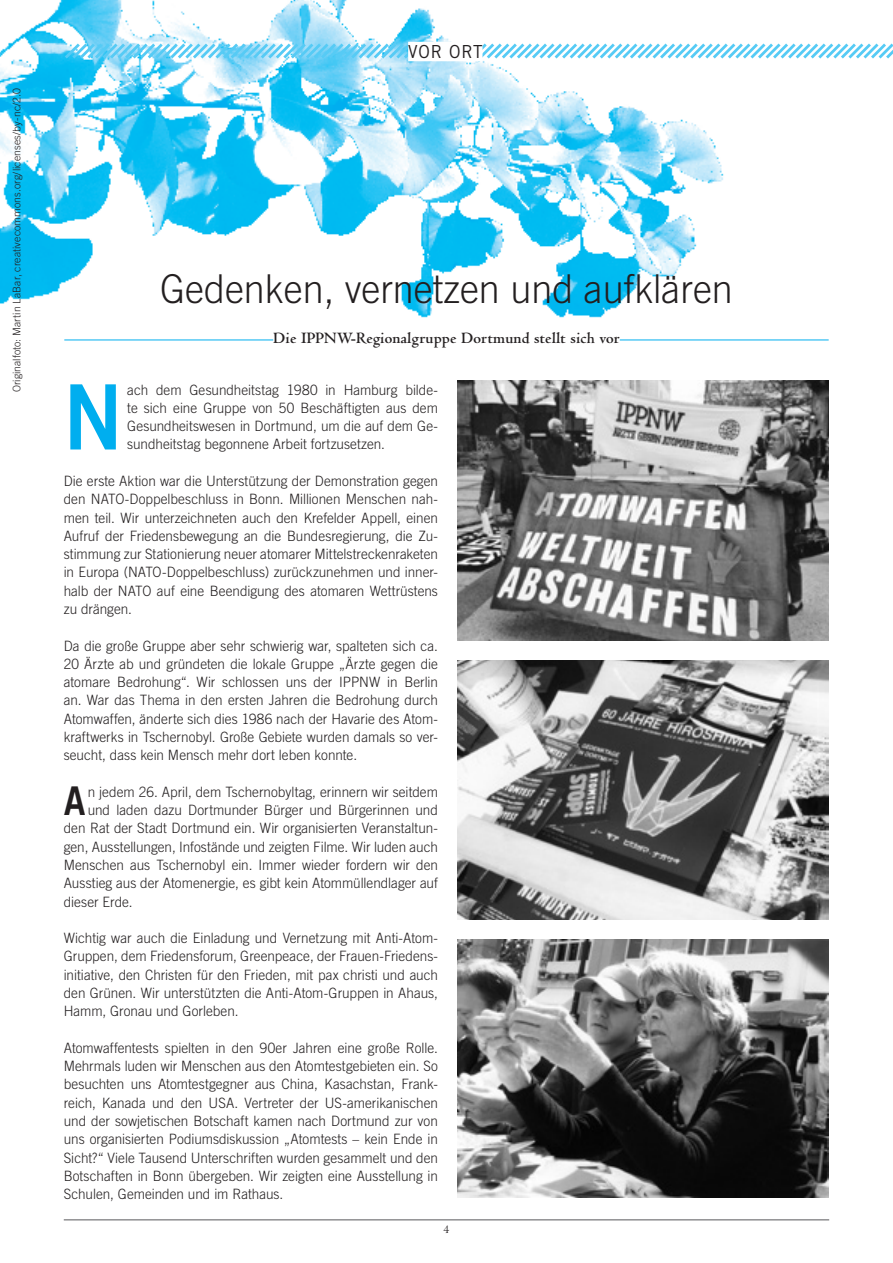
<style>
.page{position:relative;width:893px;height:1263px;background:#fff}
.page>*{position:absolute;margin:0;border:0;box-sizing:border-box;transform-origin:0 0}
.t1{font:90.15px "Trade Gothic LT Std Bd 2";color:#00aeef;scale:.9 1}
.t2{font:300 39.75px "Trade Gothic LT Std";color:#231f20;scale:.95 1}
.t3{font:39.6px "Trade Gothic LT Std Bd 2";color:#231f20;scale:.9 1}
.t4{font:18px "Trade Gothic LT Std";letter-spacing:.05em;color:#231f20;scale:.95 1}
.t5{font:700 16.5px "Centaur MT Std";letter-spacing:.01em;color:#231f20}
.t6{font:300 14.25px/18.3px "Trade Gothic LT Std";color:#231f20;text-align:justify;scale:.95 1}
.t7{font:12px "Centaur MT Std";color:#231f20}
.t8{font:300 10.5px "Trade Gothic LT Std";letter-spacing:.01em;color:#231f20}
</style>
<div class="page">
<img style="left:0;top:0;width:724px;height:318px">
<svg style="left:62px;top:41px;width:831px;height:20px"></svg>
<hr style="left:64px;top:340px;width:765px;height:1px;background:#00aeef">
<div style="left:273px;top:335px;width:347px;height:6px;background:#fff"></div>
<div style="left:408px;top:42px;width:74px;height:19px;background:#fff"></div>
<img style="left:457px;top:381px;width:372px;height:259px">
<img style="left:457px;top:660px;width:372px;height:259px">
<img style="left:457px;top:940px;width:372px;height:257px">
<hr style="left:64px;top:1219px;width:765px;height:1px;background:#57585a">
<p class="t8" style="left:10px;top:392px;width:306px;rotate:-90deg">Originalfoto: Martin LaBar, creativecommons.org/licenses/by-nc/2.0</p>
<p class="t4" style="left:408px;top:40px;width:80px">VOR ORT</p>
<h2 class="t2" style="left:160px;top:265px;width:605px">Gedenken, vernetzen und aufklären</h2>
<p class="t5" style="left:273px;top:329px;width:348px">Die IPPNW-Regionalgruppe Dortmund stellt sich vor</p>
<h1 class="t1" style="left:64px;top:361px;width:67px">N</h1>
<p class="t6" style="left:127px;top:380px;width:329px">ach dem Gesundheitstag 1980 in Hamburg bilde&shy;te sich eine Gruppe von 50 Beschäftigten aus dem Gesundheitswesen in Dortmund, um die auf dem Ge&shy;sundheitstag begonnene Arbeit fortzusetzen.</p>
<p class="t6" style="left:64px;top:472px;width:395px">Die erste Aktion war die Unterstützung der Demonstration gegen den NATO-Doppelbeschluss in Bonn. Millionen Menschen nah&shy;men teil. Wir unterzeichneten auch den Krefelder Appell, einen Aufruf der Friedensbewegung an die Bundesregierung, die Zu&shy;stimmung zur Stationierung neuer atomarer Mittelstreckenraketen in Europa (NATO-Doppelbeschluss) zurückzunehmen und inner&shy;halb der NATO auf eine Beendigung des atomaren Wettrüstens zu drängen.</p>
<p class="t6" style="left:64px;top:636px;width:395px">Da die große Gruppe aber sehr schwierig war, spalteten sich ca.<br>20 Ärzte ab und gründeten die lokale Gruppe „Ärzte gegen die atomare Bedrohung“. Wir schlossen uns der IPPNW in Berlin an. War das Thema in den ersten Jahren die Bedrohung durch Atomwaffen, änderte sich dies 1986 nach der Havarie des Atom&shy;kraftwerks in Tschernobyl. Große Gebiete wurden damals so ver&shy;seucht, dass kein Mensch mehr dort leben konnte.</p>
<h3 class="t3" style="left:64px;top:776px;width:26px">A</h3>
<p class="t6" style="left:88px;top:782px;width:370px">n jedem 26. April, dem Tschernobyltag, erinnern wir seitdem</p>
<p class="t6" style="left:88px;top:801px;width:370px">und laden dazu Dortmunder Bürger und Bürgerinnen und</p>
<p class="t6" style="left:64px;top:819px;width:395px">den Rat der Stadt Dortmund ein. Wir organisierten Veranstaltun-</p>
<p class="t6" style="left:64px;top:837px;width:395px">gen, Ausstellungen, Infostände und zeigten Filme. Wir luden auch</p>
<p class="t6" style="left:64px;top:856px;width:395px">Menschen aus Tschernobyl ein. Immer wieder fordern wir den</p>
<p class="t6" style="left:64px;top:874px;width:395px">Ausstieg aus der Atomenergie, es gibt kein Atommüllendlager auf</p>
<p class="t6" style="left:64px;top:892px;width:74px">dieser Erde.</p>
<p class="t6" style="left:64px;top:929px;width:395px">Wichtig war auch die Einladung und Vernetzung mit Anti-Atom-Gruppen, dem Friedensforum, Greenpeace, der Frauen-Friedens&shy;initiative, den Christen für den Frieden, mit pax christi und auch den Grünen. Wir unterstützten die Anti-Atom-Gruppen in Ahaus, Hamm, Gronau und Gorleben.</p>
<p class="t6" style="left:64px;top:1038px;width:395px">Atomwaffentests spielten in den 90er Jahren eine große Rolle.<br>Mehrmals luden wir Menschen aus den Atomtestgebieten ein. So besuchten uns Atomtestgegner aus China, Kasachstan, Frank&shy;reich, Kanada und den USA. Vertreter der US-amerikanischen und der sowjetischen Botschaft kamen nach Dortmund zur von uns organisierten Podiumsdiskussion „Atomtests – kein Ende in Sicht?“ Viele Tausend Unterschriften wurden gesammelt und den Botschaften in Bonn übergeben. Wir zeigten eine Ausstellung in Schulen, Gemeinden und im Rathaus.</p>
<p class="t7" style="left:444px;top:1222px;width:7px">4</p>
</div>
